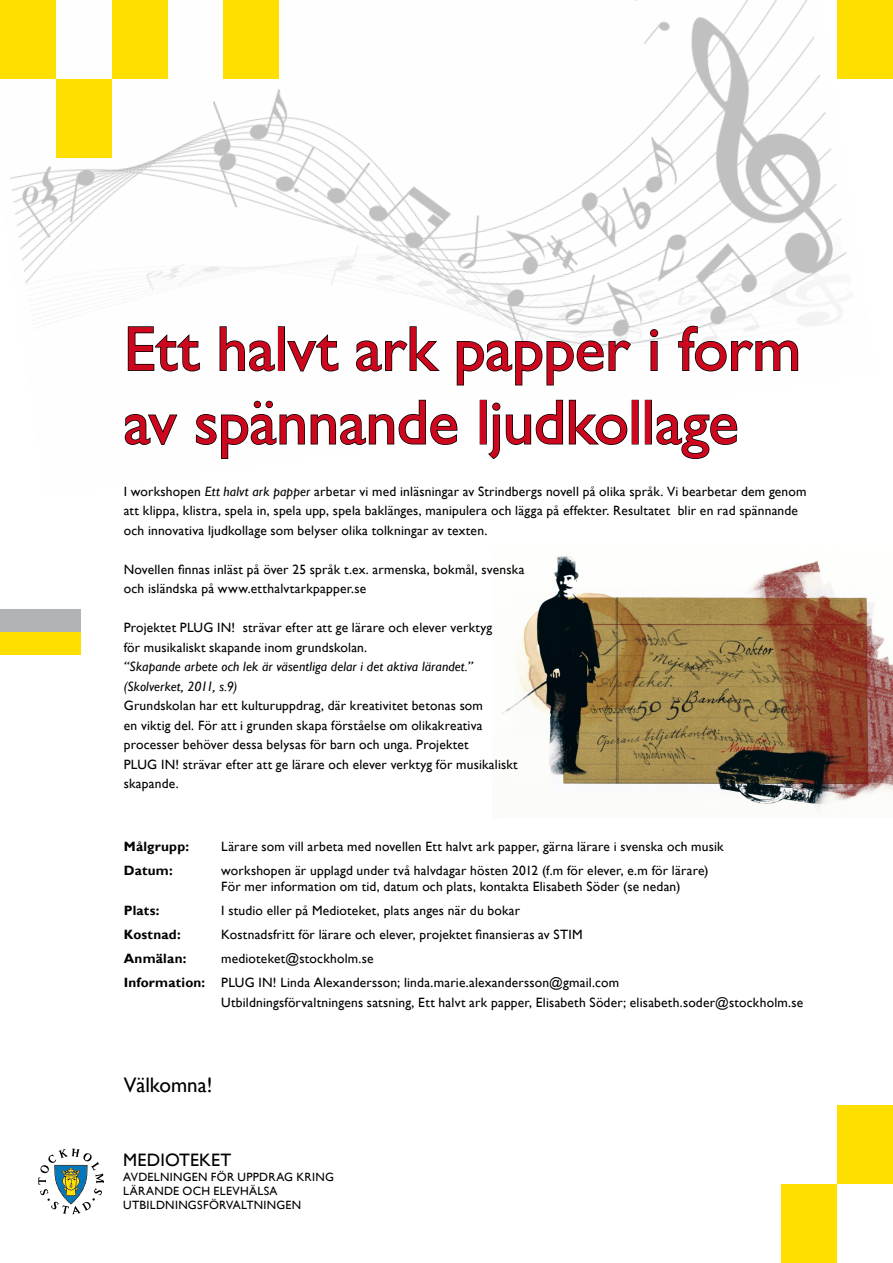
<style>
.page{position:relative;width:893px;height:1263px;background:#fff}
.page>*{position:absolute;margin:0;border:0;box-sizing:border-box;transform-origin:0 0}
.t1{font:63.3px/73.5px "Gill Sans";letter-spacing:-.005em;color:#cd071e}
.t2{font:21px "Gill Sans";color:#000}
.t3{font:18px "Gill Sans";letter-spacing:.005em;color:#000}
.t4{font:13.5px/19.5px "Gill Sans";letter-spacing:.015em;color:#000}
.t5{font:italic 13.5px/19.5px "Gill Sans";letter-spacing:.01em;color:#000}
.t6{font:700 13.5px "Gill Sans";letter-spacing:.015em;color:#000}
.t7{font:12px/14.4px "Gill Sans";letter-spacing:.025em;color:#000}
.s1{font-style:italic}
.s2{font-weight:700}
</style>
<div class="page">
<img style="left:502px;top:555px;width:391px;height:256px">
<img style="left:10px;top:0;width:837px;height:445px">
<svg style="left:127px;top:326px;width:74px;height:46px"></svg>
<svg style="left:219px;top:326px;width:57px;height:46px"></svg>
<div style="left:278px;top:326px;width:7px;height:45px;border:2px solid #000"></div>
<svg style="left:286px;top:332px;width:53px;height:40px"></svg>
<svg style="left:355px;top:326px;width:87px;height:46px"></svg>
<svg style="left:456px;top:340px;width:176px;height:46px"></svg>
<svg style="left:649px;top:328px;width:10px;height:44px"></svg>
<svg style="left:677px;top:325px;width:122px;height:47px"></svg>
<svg style="left:124px;top:413px;width:55px;height:32px"></svg>
<svg style="left:195px;top:399px;width:263px;height:60px"></svg>
<div style="left:480px;top:400px;width:7px;height:44px;border:2px solid #000"></div>
<svg style="left:487px;top:399px;width:141px;height:60px"></svg>
<div style="left:632px;top:400px;width:7px;height:44px;border:2px solid #000"></div>
<div style="left:645px;top:400px;width:7px;height:44px;border:2px solid #000"></div>
<svg style="left:655px;top:413px;width:83px;height:46px"></svg>
<div style="left:0;top:609px;width:81px;height:23px;background:#b1b3b4"></div>
<div style="left:0;top:632px;width:81px;height:22px;background:#ffdf00"></div>
<div style="left:0;top:0;width:56px;height:79px;background:#ffdf00"></div>
<div style="left:56px;top:79px;width:56px;height:79px;background:#ffdf00"></div>
<div style="left:112px;top:0;width:55px;height:79px;background:#ffdf00"></div>
<div style="left:223px;top:0;width:56px;height:79px;background:#ffdf00"></div>
<div style="left:837px;top:0;width:56px;height:79px;background:#ffdf00"></div>
<div style="left:781px;top:1184px;width:56px;height:79px;background:#ffdf00"></div>
<div style="left:837px;top:1105px;width:56px;height:79px;background:#ffdf00"></div>
<svg style="left:38px;top:1148px;width:66px;height:66px"></svg>
<h1 class="t1" style="left:124px;top:313px;width:679px">Ett halvt ark papper i form av spännande ljudkollage</h1>
<p class="t4" style="left:124px;top:481px;width:684px">I workshopen <span class="s1">Ett halvt ark papper</span> arbetar vi med inläsningar av Strindbergs novell på olika språk. Vi bearbetar dem genom att klippa, klistra, spela in, spela upp, spela baklänges, manipulera och lägga på effekter. Resultatet blir en rad spännande och innovativa ljudkollage som belyser olika tolkningar av texten.</p>
<p class="t4" style="left:124px;top:559px;width:402px">Novellen finnas inläst på över 25 språk t.ex. armenska, bokmål, svenska och isländska på www.etthalvtarkpapper.se</p>
<p class="t4" style="left:124px;top:618px;width:370px">Projektet PLUG IN! strävar efter att ge lärare och elever verktyg för musikaliskt skapande inom grundskolan.</p>
<p class="t5" style="left:124px;top:657px;width:351px">“Skapande arbete och lek är väsentliga delar i det aktiva lärandet.” (Skolverket, 2011, s.9)</p>
<p class="t4" style="left:124px;top:696px;width:395px">Grundskolan har ett kulturuppdrag, där kreativitet betonas som<br>en viktig del. För att i grunden skapa förståelse om olikakreativa processer behöver dessa belysas för barn och unga. Projektet<br>PLUG IN! strävar efter att ge lärare och elever verktyg för musikaliskt skapande.</p>
<p class="t6" style="left:124px;top:838px;width:67px">Målgrupp:</p>
<p class="t4" style="left:221px;top:837px;width:504px">Lärare som vill arbeta med novellen Ett halvt ark papper, gärna lärare i svenska och musik</p>
<p class="t6" style="left:124px;top:862px;width:50px">Datum:</p>
<p class="t4" style="left:221px;top:863px;width:489px;line-height:16.2px">workshopen är upplagd under två halvdagar hösten 2012 (f.m för elever, e.m för lärare)<br>För mer information om tid, datum och plats, kontakta Elisabeth Söder (se nedan)</p>
<p class="t6" style="left:124px;top:902px;width:37px">Plats:</p>
<p class="t4" style="left:221px;top:901px;width:300px">I studio eller på Medioteket, plats anges när du bokar</p>
<p class="t6" style="left:124px;top:926px;width:58px">Kostnad:</p>
<p class="t4" style="left:221px;top:925px;width:363px">Kostnadsfritt för lärare och elever, projektet finansieras av STIM</p>
<p class="t6" style="left:124px;top:950px;width:64px">Anmälan:</p>
<p class="t4" style="left:124px;top:947px;width:497px;line-height:24px;text-indent:97px">medioteket@stockholm.se<br><span class="s2">Information:</span> PLUG IN! Linda Alexandersson; linda.marie.alexandersson@gmail.com</p>
<p class="t4" style="left:221px;top:993px;width:583px">Utbildningsförvaltningens satsning, Ett halvt ark papper, Elisabeth Söder; elisabeth.soder@stockholm.se</p>
<h2 class="t2" style="left:124px;top:1073px;width:90px">Välkomna!</h2>
<h3 class="t3" style="left:123px;top:1149px;width:110px">MEDIOTEKET</h3>
<p class="t7" style="left:123px;top:1169px;width:212px">AVDELNINGEN FÖR UPPDRAG KRING<br>LÄRANDE OCH ELEVHÄLSA<br>UTBILDNINGSFÖRVALTNINGEN</p>
</div>
